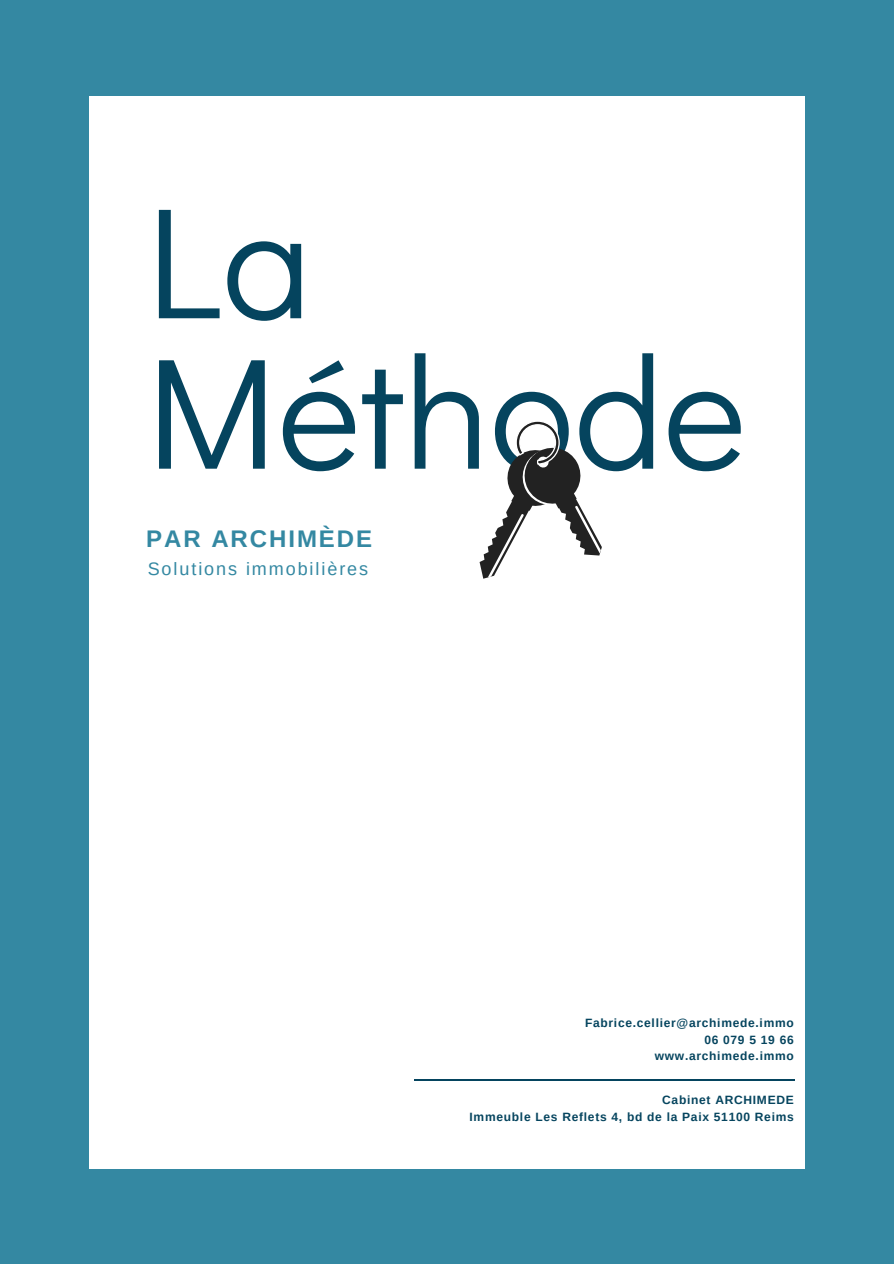
<style>
.page{position:relative;width:894px;height:1264px;background:#fff}
.page>*{position:absolute;margin:0;border:0;box-sizing:border-box;transform-origin:0 0}
.t1{font:158.85px/150.3px "Didact Gothic";color:#05445e}
.t2{font:700 24px "Arimo";letter-spacing:.08em;color:#3488a2}
.t3{font:18px "Arimo";letter-spacing:.105em;color:#3488a2}
.t4{font:700 12px/16.5px "Arimo";letter-spacing:.06em;color:#05445e;text-align:right}
</style>
<div class="page">
<div style="left:0;top:0;width:893px;height:1263px;background:#3488a2"></div>
<div style="left:89px;top:96px;width:715px;height:1072px;background:#fff"></div>
<svg style="left:479px;top:421px;width:122px;height:157px"></svg>
<hr style="left:414px;top:1078px;width:380px;height:2px;background:#05445e">
<h1 class="t1" style="left:146px;top:181px;width:601px">La<br>Méthode</h1>
<h2 class="t2" style="left:146px;top:525px;width:227px">PAR ARCHIMÈDE</h2>
<h3 class="t3" style="left:148px;top:558px;width:222px">Solutions immobilières</h3>
<p class="t4" style="left:585px;top:1014px;width:210px">Fabrice.cellier@archimede.immo<br>06 079 5 19 66 www.archimede.immo</p>
<p class="t4" style="left:469px;top:1091px;width:325px">Cabinet ARCHIMEDE<br>Immeuble Les Reflets 4, bd de la Paix 51100 Reims</p>
</div>
